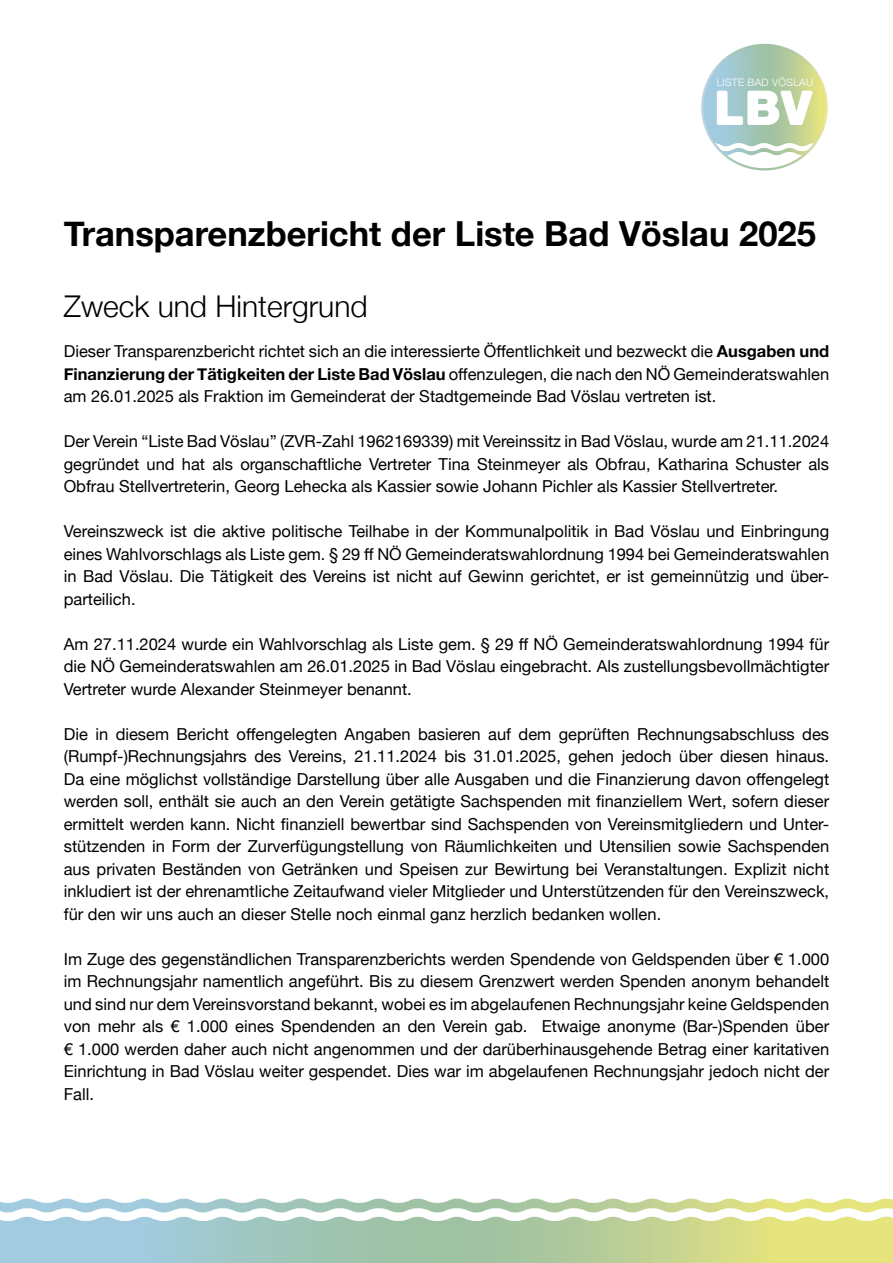
<style>
.page{position:relative;width:893px;height:1263px;background:#fff}
.page>*{position:absolute;margin:0;border:0;box-sizing:border-box;transform-origin:0 0}
.t1{font:700 34.5px "Helvetica Neue";color:#000}
.t2{font:300 30px "Helvetica Neue";color:#000}
.t3{font:16.5px/22.5px "Helvetica Neue";color:#000;text-align:justify}
.t4{font:300 10.35px "Helvetica Neue LT Std";letter-spacing:.03em;color:#fff}
.s1{font-weight:700}
</style>
<div class="page">
<svg style="left:0;top:1198px;width:893px;height:65px;background:#b8d0b0"></svg>
<svg style="left:0;top:1204px;width:893px;height:21px"></svg>
<svg style="left:702px;top:45px;width:125px;height:125px"></svg>
<p class="t4" style="left:717px;top:76px;width:98px">LISTE BAD VÖSLAU</p>
<h1 class="t1" style="left:64px;top:207px;width:754px">Transparenzbericht der Liste Bad Vöslau 2025</h1>
<h2 class="t2" style="left:64px;top:282px;width:305px">Zweck und Hintergrund</h2>
<p class="t3" style="left:64px;top:341px;width:767px">Dieser Transparenzbericht richtet sich an die interessierte Öffentlichkeit und bezweckt die <span class="s1">Ausgaben und Finanzierung der Tätigkeiten der Liste Bad Vöslau</span> offenzulegen, die nach den NÖ Gemeinderatswahlen am 26.01.2025 als Fraktion im Gemeinderat der Stadtgemeinde Bad Vöslau vertreten ist.</p>
<p class="t3" style="left:64px;top:431px;width:767px">Der Verein “Liste Bad Vöslau” (ZVR-Zahl 1962169339) mit Vereinssitz in Bad Vöslau, wurde am 21.11.2024 gegründet und hat als organschaftliche Vertreter Tina Steinmeyer als Obfrau, Katharina Schuster als Obfrau Stellvertreterin, Georg Lehecka als Kassier sowie Johann Pichler als Kassier Stellvertreter.</p>
<p class="t3" style="left:64px;top:521px;width:767px">Vereinszweck ist die aktive politische Teilhabe in der Kommunalpolitik in Bad Vöslau und Einbringung eines Wahlvorschlags als Liste gem. § 29 ff NÖ Gemeinderatswahlordnung 1994 bei Gemeinderatswahlen in Bad Vöslau. Die Tätigkeit des Vereins ist nicht auf Gewinn gerichtet, er ist gemeinnützig und über&shy;parteilich.</p>
<p class="t3" style="left:64px;top:634px;width:767px">Am 27.11.2024 wurde ein Wahlvorschlag als Liste gem. § 29 ff NÖ Gemeinderatswahlordnung 1994 für die NÖ Gemeinderatswahlen am 26.01.2025 in Bad Vöslau eingebracht. Als zustellungsbevollmächtigter Vertreter wurde Alexander Steinmeyer benannt.</p>
<p class="t3" style="left:64px;top:724px;width:767px">Die in diesem Bericht offengelegten Angaben basieren auf dem geprüften Rechnungsabschluss des (Rumpf-)Rechnungsjahrs des Vereins, 21.11.2024 bis 31.01.2025, gehen jedoch über diesen hinaus.<br>Da eine möglichst vollständige Darstellung über alle Ausgaben und die Finanzierung davon offengelegt werden soll, enthält sie auch an den Verein getätigte Sachspenden mit finanziellem Wert, sofern dieser ermittelt werden kann. Nicht finanziell bewertbar sind Sachspenden von Vereinsmitgliedern und Unter&shy;stützenden in Form der Zurverfügungstellung von Räumlichkeiten und Utensilien sowie Sachspenden aus privaten Beständen von Getränken und Speisen zur Bewirtung bei Veranstaltungen. Explizit nicht inkludiert ist der ehrenamtliche Zeitaufwand vieler Mitglieder und Unterstützenden für den Vereinszweck, für den wir uns auch an dieser Stelle noch einmal ganz herzlich bedanken wollen.</p>
<p class="t3" style="left:64px;top:949px;width:767px">Im Zuge des gegenständlichen Transparenzberichts werden Spendende von Geldspenden über € 1.000 im Rechnungsjahr namentlich angeführt. Bis zu diesem Grenzwert werden Spenden anonym behandelt und sind nur dem Vereinsvorstand bekannt, wobei es im abgelaufenen Rechnungsjahr keine Geldspenden von mehr als € 1.000 eines Spendenden an den Verein gab. Etwaige anonyme (Bar-)Spenden über € 1.000 werden daher auch nicht angenommen und der darüberhinausgehende Betrag einer karitativen Einrichtung in Bad Vöslau weiter gespendet. Dies war im abgelaufenen Rechnungsjahr jedoch nicht der Fall.</p>
</div>
